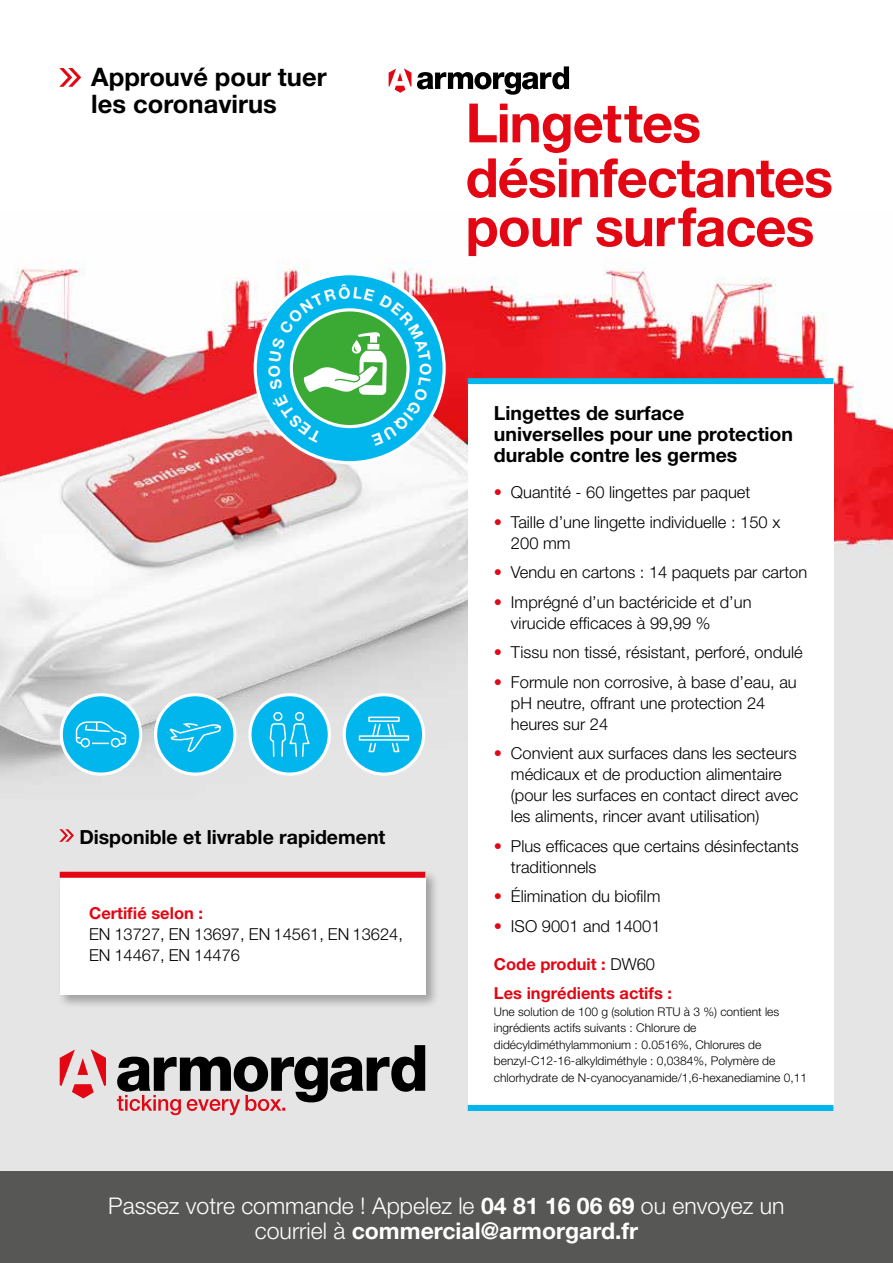
<style>
.page{position:relative;width:893px;height:1263px;background:#fff}
.page>*{position:absolute;margin:0;border:0;box-sizing:border-box;transform-origin:0 0}
.t1{font:700 54.15px/54.8px "Helvetica Neue LT";letter-spacing:-.02em;color:#e30613}
.t2{font:700 25.5px/27px "Helvetica Neue LT";color:#000}
.t3{font:300 22.95px/24.5px "Helvetica Neue LT";color:#fff;text-align:center}
.t4{font:700 19.5px/21px "Helvetica Neue LT";color:#000}
.t5{font:300 16.5px/21px "Helvetica Neue LT";color:#000}
.t6{font:700 16.5px/29.5px "Helvetica Neue LT";color:#e30613}
.t7{font:700 15.6px "Helvetica Neue LT";color:#fff}
.t8{font:300 12px/16.5px "Helvetica Neue LT";color:#000}
.s1{font-weight:700;color:#e30613}
.s2{font-weight:300;color:#000}
.s3{font-weight:700}
</style>
<div class="page">
<img style="left:0;top:260px;width:893px;height:911px">
<svg style="left:60px;top:1049px;width:46px;height:49px;background:#e4969a"></svg>
<svg style="left:117px;top:1045px;width:308px;height:70px;background:#9a9091"></svg>
<svg style="left:389px;top:68px;width:22px;height:25px"></svg>
<svg style="left:417px;top:66px;width:152px;height:29px"></svg>
<svg style="left:59px;top:68px;width:22px;height:19px"></svg>
<svg style="left:59px;top:829px;width:15px;height:13px"></svg>
<img style="left:0;top:311px;width:581px;height:488px">
<svg style="left:255px;top:274px;width:189px;height:189px;background:#2dc2f0"></svg>
<div style="left:468px;top:379px;width:365px;height:728px;background:#fff"></div>
<div style="left:468px;top:378px;width:365px;height:6px;background:#00b6ed"></div>
<div style="left:468px;top:1105px;width:365px;height:6px;background:#00b6ed"></div>
<div style="left:61px;top:695px;width:80px;height:79px;background:#00b6ed;border-radius:50%"></div>
<div style="left:60px;top:693px;width:82px;height:83px;border:3px solid #fff;border-radius:50%"></div>
<div style="left:156px;top:695px;width:79px;height:79px;background:#00b6ed;border-radius:50%"></div>
<div style="left:154px;top:693px;width:83px;height:83px;border:3px solid #fff;border-radius:50%"></div>
<div style="left:250px;top:695px;width:79px;height:79px;background:#00b6ed;border-radius:50%"></div>
<div style="left:248px;top:693px;width:83px;height:83px;border:3px solid #fff;border-radius:50%"></div>
<div style="left:344px;top:695px;width:80px;height:79px;background:#00b6ed;border-radius:50%"></div>
<div style="left:343px;top:693px;width:82px;height:83px;border:3px solid #fff;border-radius:50%"></div>
<svg style="left:75px;top:721px;width:52px;height:27px"></svg>
<svg style="left:169px;top:723px;width:53px;height:30px"></svg>
<div style="left:295px;top:712px;width:9px;height:9px;border:2px solid #fff;border-radius:50%"></div>
<div style="left:273px;top:712px;width:9px;height:9px;border:2px solid #fff;border-radius:50%"></div>
<svg style="left:269px;top:723px;width:41px;height:34px"></svg>
<div style="left:368px;top:717px;width:32px;height:5px;border:2px solid #fff"></div>
<div style="left:359px;top:735px;width:50px;height:6px;border:2px solid #fff"></div>
<svg style="left:367px;top:723px;width:34px;height:30px"></svg>
<div style="left:57px;top:869px;width:383px;height:140px;background:#000;opacity:.3"></div>
<div style="left:60px;top:872px;width:365px;height:122px;background:#fff"></div>
<div style="left:60px;top:872px;width:365px;height:6px;background:#e30613"></div>
<div style="left:0;top:1171px;width:893px;height:92px;background:#575756"></div>
<svg style="left:268px;top:284px;width:163px;height:161px;background:#44bcb3"></svg>
<h2 class="t2" style="left:91px;top:63px;width:237px">Approuvé pour tuer les coronavirus</h2>
<h1 class="t1" style="left:466px;top:94px;width:369px">Lingettes désinfectantes</h1>
<h1 class="t1" style="left:466px;top:198px;width:350px">pour surfaces</h1>
<p class="t7" style="left:435px;top:363px;width:14px;rotate:90deg">O</p>
<p class="t4" style="left:79px;top:827px;width:308px">Disponible et livrable rapidement</p>
<p class="t6" style="left:89px;top:898px;width:115px">Certifié selon :</p>
<p class="t5" style="left:89px;top:923px;width:315px">EN 13727, EN 13697, EN 14561, EN 13624,<br>EN 14467, EN 14476</p>
<p class="t4" style="left:494px;top:402px;width:301px">Lingettes de surface universelles pour une protection durable contre les germes</p>
<p class="t5" style="left:494px;top:481px;width:258px"><span class="s1">•</span> Quantité - 60 lingettes par paquet</p>
<p class="t5" style="left:511px;top:511px;width:271px;text-indent:-17px"><span class="s1">•</span> Taille d’une lingette individuelle : 150 x<br>200 mm</p>
<p class="t5" style="left:494px;top:561px;width:315px"><span class="s1">•</span> Vendu en cartons : 14 paquets par carton</p>
<p class="t5" style="left:511px;top:591px;width:242px;text-indent:-17px"><span class="s1">•</span> Imprégné d’un bactéricide et d’un virucide efficaces à 99,99 %</p>
<p class="t5" style="left:494px;top:641px;width:310px"><span class="s1">•</span> Tissu non tissé, résistant, perforé, ondulé</p>
<p class="t5" style="left:511px;top:671px;width:287px;text-indent:-17px"><span class="s1">•</span> Formule non corrosive, à base d’eau, au pH neutre, offrant une protection 24 heures sur 24</p>
<p class="t5" style="left:511px;top:742px;width:289px;text-indent:-17px"><span class="s1">•</span> Convient aux surfaces dans les secteurs médicaux et de production alimentaire (pour les surfaces en contact direct avec les aliments, rincer avant utilisation)</p>
<p class="t5" style="left:511px;top:835px;width:289px;text-indent:-17px"><span class="s1">•</span> Plus efficaces que certains désinfectants traditionnels</p>
<p class="t5" style="left:494px;top:885px;width:168px"><span class="s1">•</span> Élimination du biofilm</p>
<p class="t5" style="left:494px;top:915px;width:168px"><span class="s1">•</span> ISO 9001 and 14001</p>
<p class="t6" style="left:494px;top:949px;width:180px">Code produit : <span class="s2">DW60<br></span>Les ingrédients actifs :</p>
<p class="t8" style="left:494px;top:1003px;width:315px">Une solution de 100 g (solution RTU à 3 %) contient les ingrédients actifs suivants : Chlorure de didécyldiméthylammonium : 0.0516%, Chlorures de benzyl-C12-16-alkyldiméthyle : 0,0384%, Polymère de chlorhydrate de N-cyanocyanamide/1,6-hexanediamine 0,11</p>
<h3 class="t3" style="left:108px;top:1193px;width:678px">Passez votre commande ! Appelez le <span class="s3">04 81 16 06 69</span> ou envoyez un courriel à <span class="s3">commercial@armorgard.fr</span></h3>
</div>
